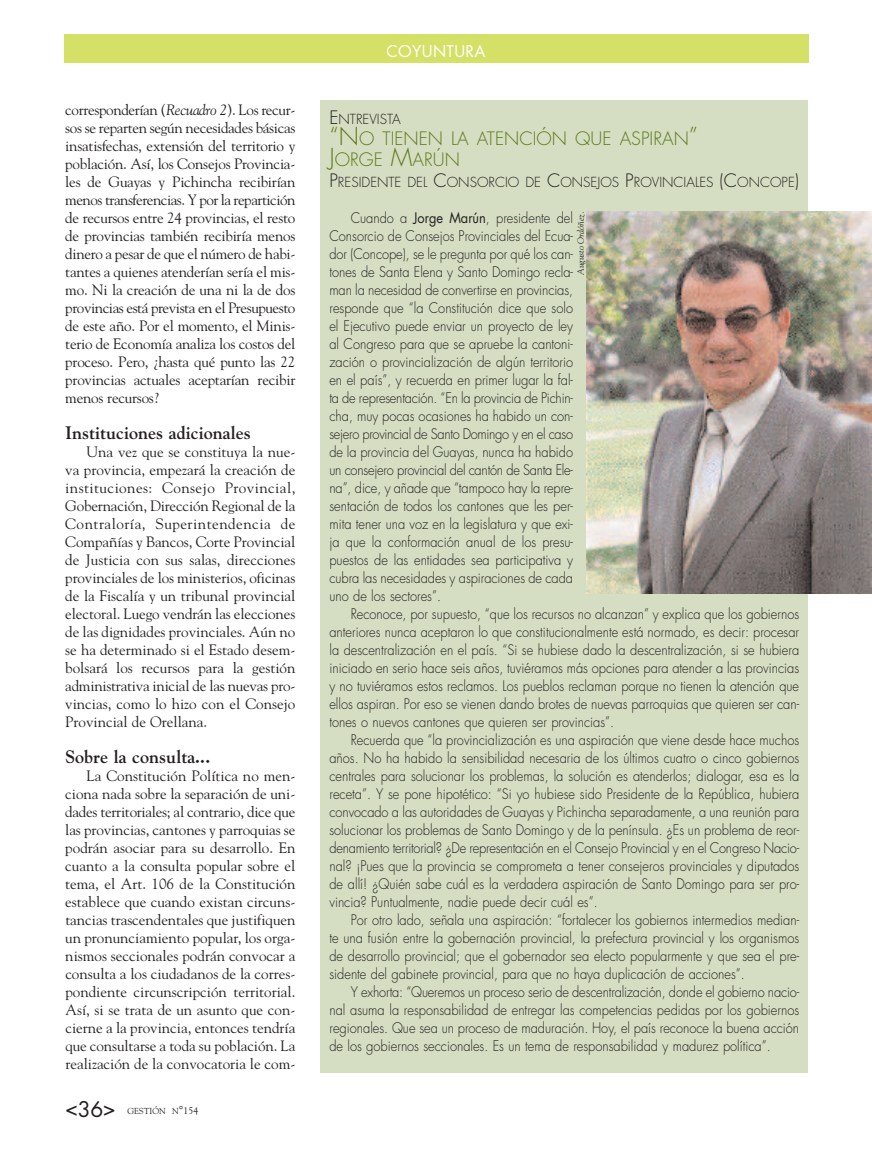
<style>
.page{position:relative;width:872px;height:1149px;background:#fff}
.page>*{position:absolute;margin:0;border:0;box-sizing:border-box;transform-origin:0 0}
.t1{font:21px "Futura";color:#231f20}
.t2{font:700 18px "Goudy";color:#231f20}
.t3{font:300 18px/21px "Futura";color:#5d7a1b}
.t4{font:15.75px "Futura";letter-spacing:.025em;color:#fff}
.t5{font:15px/18px "Goudy";color:#231f20;text-align:justify}
.t6{font:300 14.25px/18px "Futura";color:#231f20;text-align:justify;scale:.9 1}
.t7{font:300 13.5px "Futura";color:#231f20}
.t8{font:italic 9px "Goudy";color:#231f20}
.t9{font:8.7px "Goudy";color:#231f20}
.s1{font-style:italic}
.s2{font-size:11.55px}
.s3{font-size:9.75px}
.s4{font-size:18px}
.s5{font-size:24px}
.s6{font-weight:400}
</style>
<div class="page">
<div style="left:64px;top:34px;width:744px;height:29px;background:#d5e067"></div>
<div style="left:320px;top:100px;width:488px;height:971px;background:#d5dec2"></div>
<img style="left:586px;top:212px;width:285px;height:381px">
<p class="t5" style="left:65px;top:100px;width:232px">corresponderían (<span class="s1">Recuadro 2</span>). Los recur&shy;sos se reparten según necesidades básicas insatisfechas, extensión del territorio y población. Así, los Consejos Provincia&shy;les de Guayas y Pichincha recibirían menos transferencias. Y por la repartición de recursos entre 24 provincias, el resto de provincias también recibiría menos dinero a pesar de que el número de habi&shy;tantes a quienes atenderían sería el mis&shy;mo. Ni la creación de una ni la de dos provincias está prevista en el Presupuesto de este año. Por el momento, el Minis&shy;terio de Economía analiza los costos del proceso. Pero, ¿hasta qué punto las 22 provincias actuales aceptarían recibir menos recursos?</p>
<p class="t2" style="left:65px;top:422px;width:187px">Instituciones adicionales</p>
<p class="t5" style="left:65px;top:442px;width:232px;text-indent:21px">Una vez que se constituya la nue&shy;va provincia, empezará la creación de instituciones: Consejo Provincial, Gobernación, Dirección Regional de la Contraloría, Superintendencia de Compañías y Bancos, Corte Provincial de Justicia con sus salas, direcciones provinciales de los ministerios, oficinas de la Fiscalía y un tribunal provincial electoral. Luego vendrán las elecciones de las dignidades provinciales. Aún no se ha determinado si el Estado desem&shy;bolsará los recursos para la gestión administrativa inicial de las nuevas pro&shy;vincias, como lo hizo con el Consejo Provincial de Orellana.</p>
<p class="t2" style="left:65px;top:746px;width:146px">Sobre la consulta...</p>
<p class="t5" style="left:65px;top:766px;width:232px;text-indent:21px">La Constitución Política no men&shy;ciona nada sobre la separación de uni&shy;dades territoriales; al contrario, dice que las provincias, cantones y parroquias se podrán asociar para su desarrollo. En cuanto a la consulta popular sobre el tema, el Art. 106 de la Constitución establece que cuando existan circuns&shy;tancias trascendentales que justifiquen un pronunciamiento popular, los orga&shy;nismos seccionales podrán convocar a consulta a los ciudadanos de la corres&shy;pondiente circunscripción territorial.<br>Así, si se trata de un asunto que con&shy;cierne a la provincia, entonces tendría que consultarse a toda su población. La realización de la convocatoria le com-</p>
<h1 class="t1" style="left:65px;top:1098px;width:52px">&lt;36&gt;</h1>
<p class="t9" style="left:127px;top:1104px;width:72px">GESTIÓN N<span class="s2">°</span><span class="s3">154</span></p>
<p class="t4" style="left:386px;top:44px;width:100px">COYUNTURA</p>
<p class="t7" style="left:329px;top:113px;width:73px"><span class="s4">E</span>NTREVISTA</p>
<p class="t3" style="left:329px;top:129px;width:370px"><span class="s5">“N</span>O TIENEN LA ATENCIÓN QUE ASPIRAN<span class="s5">”<br>J</span>ORGE <span class="s5">M</span>ARÚN</p>
<p class="t7" style="left:329px;top:176px;width:471px"><span class="s4">P</span>RESIDENTE DEL <span class="s4">C</span>ONSORCIO DE <span class="s4">C</span>ONSEJOS <span class="s4">P</span>ROVINCIALES <span class="s4">(C</span>ONCOPE<span class="s4">)</span></p>
<p class="t6" style="left:329px;top:210px;width:272px;text-indent:21px">Cuando a <span class="s6">Jorge Marún</span>, presidente del Consorcio de Consejos Provinciales del Ecua&shy;dor (Concope), se le pregunta por qué los can&shy;tones de Santa Elena y Santo Domingo recla&shy;man la necesidad de convertirse en provincias, responde que “la Constitución dice que solo el Ejecutivo puede enviar un proyecto de ley al Congreso para que se apruebe la cantoni&shy;zación o provincialización de algún territorio en el país”, y recuerda en primer lugar la fal&shy;ta de representación. “En la provincia de Pichin&shy;cha, muy pocas ocasiones ha habido un con&shy;sejero provincial de Santo Domingo y en el caso de la provincia del Guayas, nunca ha habido un consejero provincial del cantón de Santa Ele&shy;na”, dice, y añade que “tampoco hay la repre&shy;sentación de todos los cantones que les per&shy;mita tener una voz en la legislatura y que exi&shy;ja que la conformación anual de los presu&shy;puestos de las entidades sea participativa y cubra las necesidades y aspiraciones de cada uno de los sectores”.</p>
<p class="t6" style="left:329px;top:606px;width:523px;text-indent:21px">Reconoce, por supuesto, “que los recursos no alcanzan” y explica que los gobiernos anteriores nunca aceptaron lo que constitucionalmente está normado, es decir: procesar la descentralización en el país. “Si se hubiese dado la descentralización, si se hubiera iniciado en serio hace seis años, tuviéramos más opciones para atender a las provincias y no tuviéramos estos reclamos. Los pueblos reclaman porque no tienen la atención que ellos aspiran. Por eso se vienen dando brotes de nuevas parroquias que quieren ser can&shy;tones o nuevos cantones que quieren ser provincias”.</p>
<p class="t6" style="left:329px;top:732px;width:523px;text-indent:21px">Recuerda que “la provincialización es una aspiración que viene desde hace muchos años. No ha habido la sensibilidad necesaria de los últimos cuatro o cinco gobiernos centrales para solucionar los problemas, la solución es atenderlos; dialogar, esa es la receta”. Y se pone hipotético: “Si yo hubiese sido Presidente de la República, hubiera convocado a las autoridades de Guayas y Pichincha separadamente, a una reunión para solucionar los problemas de Santo Domingo y de la península. ¿Es un problema de reor&shy;denamiento territorial? ¿De representación en el Consejo Provincial y en el Congreso Nacio&shy;nal? ¡Pues que la provincia se comprometa a tener consejeros provinciales y diputados de allí! ¿Quién sabe cuál es la verdadera aspiración de Santo Domingo para ser pro&shy;vincia? Puntualmente, nadie puede decir cuál es”.</p>
<p class="t6" style="left:329px;top:912px;width:523px;text-indent:21px">Por otro lado, señala una aspiración: “fortalecer los gobiernos intermedios median&shy;te una fusión entre la gobernación provincial, la prefectura provincial y los organismos de desarrollo provincial; que el gobernador sea electo popularmente y que sea el pre&shy;sidente del gabinete provincial, para que no haya duplicación de acciones”.</p>
<p class="t6" style="left:329px;top:984px;width:523px;text-indent:21px">Y exhorta: “Queremos un proceso serio de descentralización, donde el gobierno nacio&shy;nal asuma la responsabilidad de entregar las competencias pedidas por los gobiernos regionales. Que sea un proceso de maduración. Hoy, el país reconoce la buena acción de los gobiernos seccionales. Es un tema de responsabilidad y madurez política”.</p>
<p class="t8" style="left:575px;top:275px;width:65px;rotate:-90deg">Augusto Ordóñez.</p>
</div>
